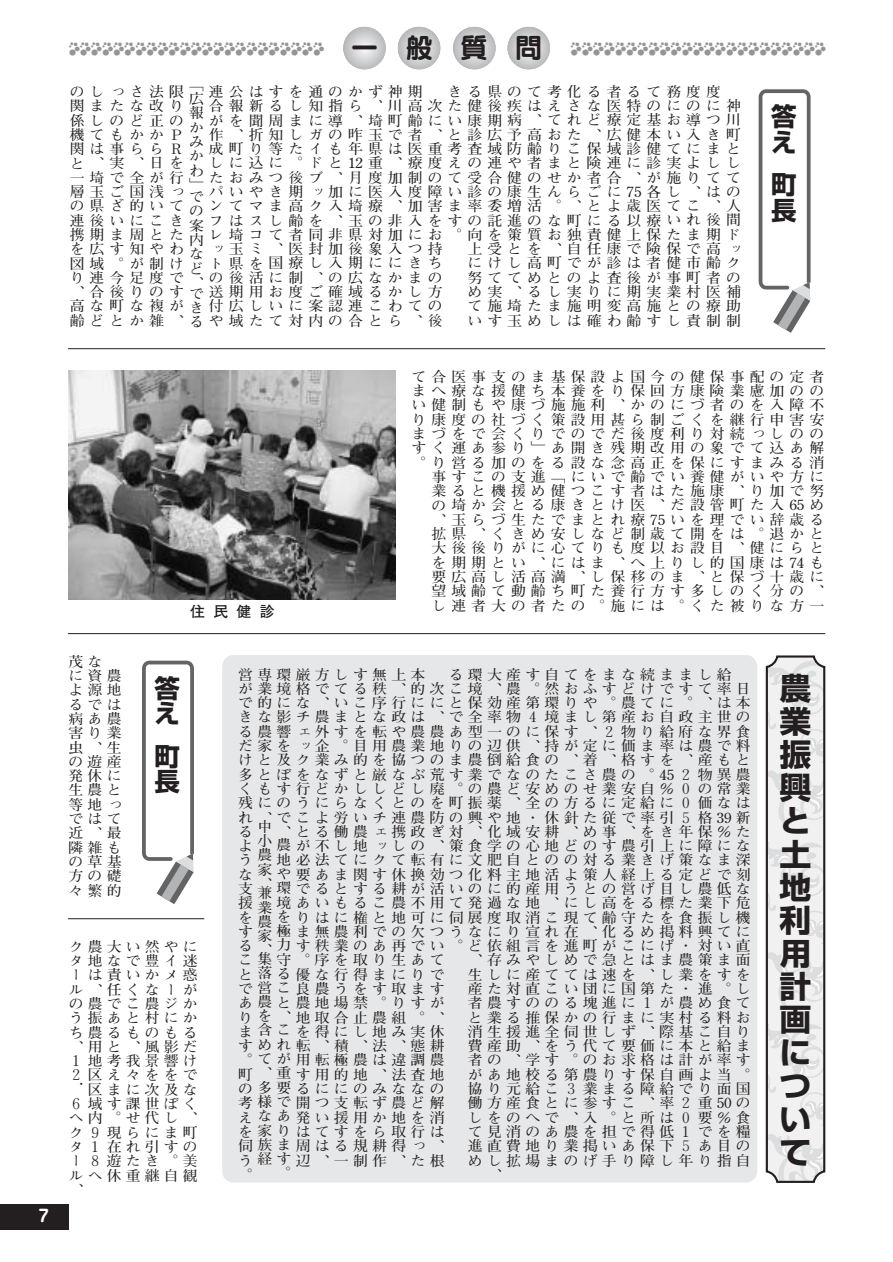
<style>
.page{position:relative;width:893px;height:1262px;background:#fff}
.page>*{position:absolute;margin:0;border:0;box-sizing:border-box;transform-origin:0 0}
.t1{font:700 30.6px/33.2px "Shin Go";color:#231f20;text-align:justify;scale:1.04 1}
.t2{font:27.6px "Seurat CID B";color:#231f20}
.t3{font:700 25.5px/25.5px "Shin Go";color:#231f20}
.t4{font:21.3px "Kazarikei Btype";color:#939598}
.t5{font:16.95px "Seurat CID B";color:#fff}
.t6{font:700 14.85px "Futo Go B101";color:#231f20}
.t7{font:700 14.25px/14.2px "Futo Min A101";letter-spacing:.285em;color:#231f20;text-align:justify;scale:1.04 1}
.t8{font:700 14.25px/14.2px "Futo Min A101";letter-spacing:.335em;color:#231f20;text-align:right;scale:1.04 1}
</style>
<div class="page">
<div style="left:0;top:1203px;width:68px;height:26px;background:#231f20"></div>
<svg style="left:343px;top:27px;width:43px;height:42px"></svg>
<svg style="left:398px;top:27px;width:42px;height:42px"></svg>
<svg style="left:453px;top:27px;width:42px;height:42px"></svg>
<svg style="left:507px;top:27px;width:43px;height:42px"></svg>
<hr style="left:68px;top:348px;width:757px;height:1px;background:#231f20">
<hr style="left:68px;top:633px;width:757px;height:1px;background:#231f20">
<hr style="left:68px;top:918px;width:136px;height:1px;background:#231f20">
<img style="left:68px;top:370px;width:327px;height:230px">
<svg style="left:758px;top:89px;width:52px;height:244px"></svg>
<div style="left:222px;top:655px;width:535px;height:527px;background:#e6e7e8;border-radius:11px"></div>
<div style="left:766px;top:656px;width:58px;height:173px;background:#f1f1f2"></div>
<svg style="left:768px;top:771px;width:54px;height:56px"></svg>
<svg style="left:766px;top:656px;width:58px;height:107px"></svg>
<div style="left:766px;top:829px;width:58px;height:181px;background:#f1f1f2"></div>
<svg style="left:768px;top:952px;width:54px;height:57px"></svg>
<svg style="left:768px;top:842px;width:54px;height:102px"></svg>
<div style="left:766px;top:1010px;width:58px;height:171px;background:#f1f1f2"></div>
<svg style="left:766px;top:1134px;width:58px;height:47px"></svg>
<svg style="left:768px;top:1024px;width:54px;height:102px"></svg>
<div style="left:765px;top:655px;width:60px;height:527px;border:2px solid #231f20;border-radius:10px"></div>
<svg style="left:142px;top:660px;width:52px;height:244px"></svg>
<p class="t5" style="left:38px;top:1209px;width:13px">7</p>
<h2 class="t2" style="left:351px;top:38px;width:193px">一般質問</h2>
<p class="t8" style="left:209px;top:101px;width:513px">合報新るし知指ら、川高次た健後疾はえさな医特のにのに神がを聞周まに導、埼町齢にい康期病、てれど療定基お導つ川作、折知しガの昨玉で者、と診広予高おた、広健本い入き町成町り等たイも年県は医重考査域防齢りこ保域診健てにまとしに込に。ドと12重、療度えの連や者まと険連に診実よししたおみつ後ブ、月度加制のて受合健のせか者合、が施りててパいやき期ッ加に医入度障い診の康生んらごに75各し、はのンてマま高ク入埼療、加害ま率委増活。、とよ歳医てこ、人フはスし齢を、玉の非入をすの託進のな町にる以療いれ後間レ埼コて者同非県対加にお。向を策質お独責健上保たま期ド上受とを、自任康で険保で高ッ<br>にけし高町でが診は者健市齢ク<br>努ててめとのよ査後が事町者の<br>め実、るし実りに期実業村医補<br>て施埼たま施明変高施との療助<br>いす玉めしは確わ齢すし責制制</p>
<h3 class="t4" style="left:68px;top:37px;width:257px">aaaaaaaaaaaaaaaaaaaaaaa</h3>
<h3 class="t4" style="left:570px;top:37px;width:257px">aaaaaaaaaaaaaaaaaaaaaaa</h3>
<p class="t8" style="left:209px;top:86px;width:207px">連公はすを通のかず神期</p>
<p class="t8" style="left:447px;top:86px;width:264px">きる県のて考化る者るて務度度</p>
<p class="t7" style="left:70px;top:87px;width:111px">のしっさ法限関またな改り係しのど正の機てもかかＰ関は事ららＲと、実、日を一埼で全が行層玉ご国浅っの県ざ的いて連後いにこき携期ま周とたを広す知やわ図域。が制けり連今足度で</p>
<p class="t8" style="left:70px;top:315px;width:360px">齢どとか雑、るや域たて対内の合とら、後</p>
<p class="t7" style="left:189px;top:79px;width:16px">「広報かみかわ」</p>
<p class="t7" style="left:189px;top:192px;width:16px">での案内など、</p>
<p class="t8" style="left:70px;top:287px;width:360px;text-align:left">、合後りのすで送期用お度ご確域るかし方高な町な複がき付広しいに案認連こわての</p>
<h3 class="t3" style="left:771px;top:107px;width:27px">答え</h3>
<h3 class="t3" style="left:771px;top:175px;width:27px">町長</h3>
<p class="t7" style="left:209px;top:244px;width:226px">ッ玉ミ、医封加後象入つ持ト県を国療し入期ににきちの後活に制、の広なかまの</p>
<p class="t6" style="left:190px;top:606px;width:86px">住民健診</p>
<p class="t8" style="left:411px;top:371px;width:398px">て合医事支のま基保設よ国今の健保事配の定者まへ療な援健ち本養をり保回方康険業慮加ののい健制もや康づ施施利、かのにづ者のを入障不り康度の社づく策設用甚ら制ごくを継行申害安まづをで会くりでのでだ後度利り対続っしののすく運あ参り」あ開き残期改用の象でて込あ解。り営る加のをる設な念高正を保にすまみる消事すこの支進「にいで齢でい養健がいや方に<br>業ると機援め健つこす者はた施康、り加で努<br>の埼か会とる康きとけ医、だ設管町た入 65 め<br>、玉らづ生たでまとれ療75いを理でい辞歳る<br>拡県、くきめ安しなど制歳て開をは。退かと<br>大後後りがに心てりも度以お設目、健にらと<br>を期期とい、にはま、へ上りし的国康は 74 も<br>要広高し活高満、し保移のま、と保づ十歳に<br>望域齢て動齢ち町た養行方す多しのく分の、<br>し連者大の者たの。施には。くた被りな方一</p>
<p class="t7" style="left:69px;top:656px;width:34px">茂な</p>
<p class="t7" style="left:69px;top:670px;width:52px">に資農よ源地るでは病あ農害り業虫、生の遊産発休に生農と等地っではて近、最隣雑もの草基方の礎々繁的</p>
<h3 class="t3" style="left:154px;top:679px;width:27px">答え</h3>
<h3 class="t3" style="left:154px;top:747px;width:27px">町長</h3>
<p class="t7" style="left:69px;top:941px;width:126px;text-align:right">ク農大い然やにタ地なで豊イ迷ーは責いかメ惑ル、任くなーがの農でこ農ジかう振あと村にかち農るものもる、用と、風影だ<br>１地考我景響け区え々ををで<br>区まに次及な<br>６域す課世ぼくヘ内。せ代し、ク９現らにま町タ１在れ引すのー８遊たき。美ルヘ休重継自観</p>
<p class="t7" style="left:69px;top:1072px;width:26px">２．</p>
<p class="t7" style="left:69px;top:1184px;width:16px">、</p>
<p class="t7" style="left:238px;top:669px;width:181px">営専環厳方しす無上本</p>
<p class="t7" style="left:449px;top:669px;width:273px">る環大産す自てをまな続ままし給</p>
<p class="t7" style="left:238px;top:683px;width:494px;text-align:right">が業境格でてる秩、的次こ境、農。然おふすどけですて率日で的にな、いこ序行ににと保効産第環りや。農てに。、は本きな影チ農まとな政は、で全率物４境まし第産お自政主世のる農響ェ外すを転や農農あ型一のに保す、２物り給府な界食だ家をッ企。目用農業地りの辺供、持が定に価ま率は農で料けと及ク業み的を協つのま農倒給食の、着、格すを、産もと多とぼをなずと厳なぶ荒す業でなのたこさ農の。45２物異農くもす行どかししどし廃。の農ど安めのせ業安自％０の常業残にのうにらなくとのを町振薬、全の方るに定給に０価なはれ、でこよ労いチ連農防の興や地・休針た従で率引５格39新、とる働農ェ携政ぎ対、化域安耕、め事、をき年保％た<br>農が不し地ッしの、策食学の心地どのす農引上に障にな<br>地必法てにクて転有に文肥自とのの対る業きげ策なま深<br>や要あま関す休換効つ化料主地活よ策人経上る定どで刻<br>環でるとする耕が活いのに的産用うとの営げ目し農低な<br>境あいもるこ農不用て発過な地、にし高をる標た業下危<br>をりはに権と地可に伺展度取消こ現て齢守たを食振し機<br>極ま無農利での欠つうなにり宣れ在、化るめ掲料興てに<br>力す秩業のあ再でい。ど依組言を進町がこにげ・対い直<br>、存みやしめで急とはま農策ま面<br>生しに産てては速を、し業をすを<br>産た対直こい団に国第た・進。し<br>者農すののる塊進に１が農め食て<br>と業る推保かの行まに実村る料お<br>消生援進全伺世しず、際基こ自り<br>費産助、をう代て要価に本と給ま<br>者の、学す。のお求格は計が率す<br>があ地校る第農りす保自画よ当。<br>協り元給こ３業まる障給でり面国<br>働方産食とに参すこ、率２重50の<br>しをのへで、入。と所は０要％食<br>て見消のあ農を担で得低１でを糧<br>進直費地り業掲いあ保下５あ目の<br>めし拡場まのげ手り障し年り指自</p>
<p class="t7" style="left:257px;top:821px;width:16px">中小農家、</p>
<p class="t7" style="left:257px;top:887px;width:16px">兼業農家、</p>
<p class="t7" style="left:238px;top:826px;width:16px">るような支援をする</p>
<p class="t7" style="left:238px;top:955px;width:200px;text-align:right">こ集守。序を取り生あてと落る優な行得まにりでで営こ良農うをす取ますあ農と農地場禁。りすが、地取合止農組。、</p>
<p class="t7" style="left:296px;top:1040px;width:145px">転、積、法、態耕用転極農は違調農す用的地、法査地</p>
<p class="t7" style="left:257px;top:1010px;width:16px">を</p>
<p class="t7" style="left:238px;top:1005px;width:16px;line-height:28.7px">りす</p>
<p class="t7" style="left:238px;top:1055px;width:16px">。町</p>
<p class="t7" style="left:257px;top:1027px;width:181px;line-height:12.9px;text-indent:-19px">ま含こを得にし地み実休めれ</p>
<p class="t7" style="left:257px;top:1053px;width:34px">てが、重</p>
<p class="t7" style="left:238px;top:1083px;width:200px">の多要るににのみななの考様で開つ支転ず農ど解えなあ発い援用か地を消を家りはてすをら取行は</p>
<p class="t7" style="left:238px;top:1138px;width:200px;line-height:15.8px;text-indent:19px">族ま<br>う経す辺、一制作、た根</p>
<p class="t7" style="left:276px;top:1167px;width:16px">。</p>
<p class="t7" style="left:296px;top:1140px;width:145px">周はる規耕得っ、</p>
<p class="t7" style="left:238px;top:1133px;width:16px;line-height:28.7px">伺。</p>
<p class="t7" style="left:487px;top:1169px;width:16px">、</p>
<h1 class="t1" style="left:779px;top:676px;width:32px">農業振興と土地利用計画について</h1>
</div>
